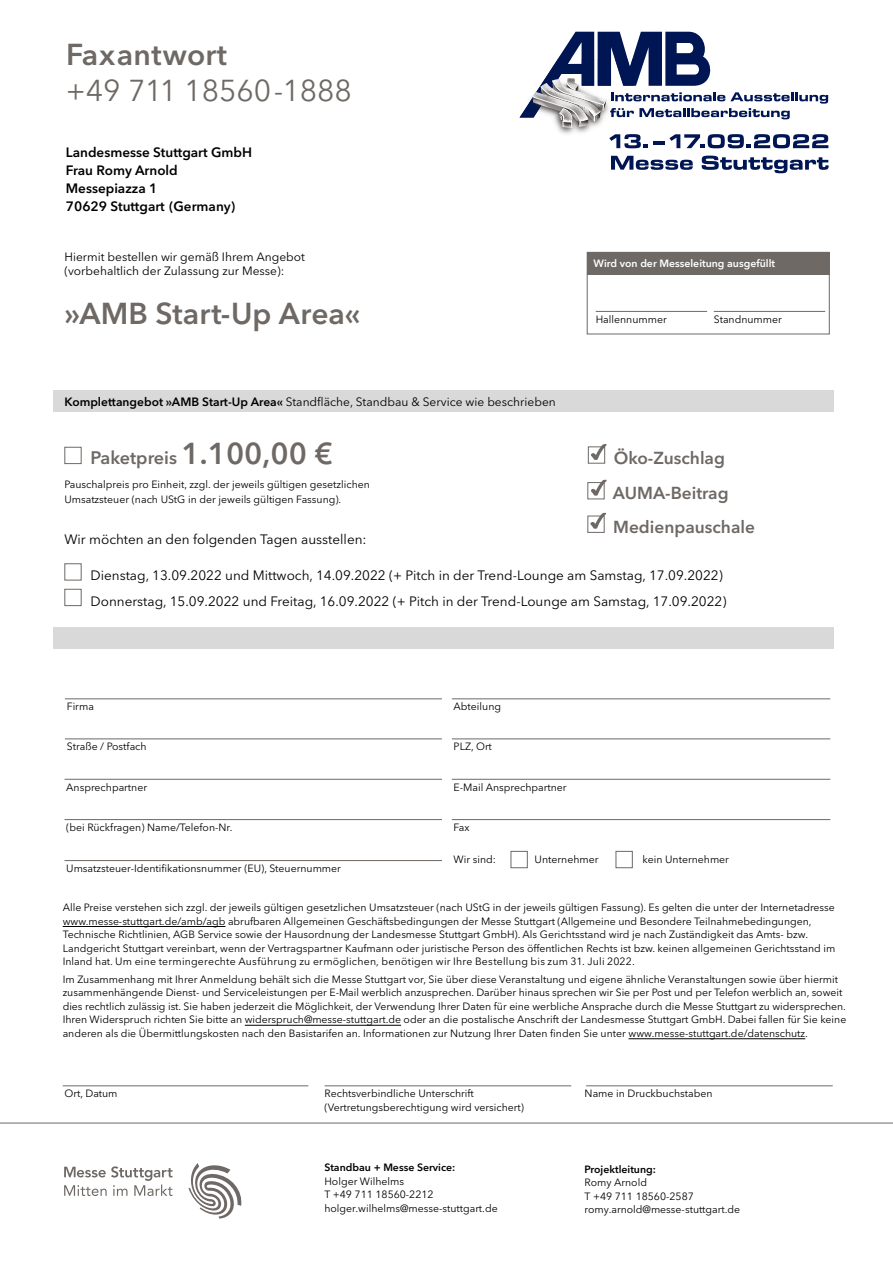
<style>
.page{position:relative;width:893px;height:1263px;background:#fff}
.page>*{position:absolute;margin:0;border:0;box-sizing:border-box;transform-origin:0 0}
.t1{font:600 30px "Avenir Next LT Pro";letter-spacing:.005em;color:#6e6965}
.t2{font:30px "Avenir Next LT Pro";color:#6e6965}
.t3{font:600 18px "Avenir Next LT Pro";color:#6e6965}
.t4{font:600 17.25px "Avenir Next LT Pro";color:#6e6965}
.t5{font:13.5px/25.5px "Avenir Next LT Pro";color:#000}
.t6{font:600 13.5px/18px "Avenir Next LT Pro";color:#000}
.t7{font:12px/14.2px "Avenir Next LT Pro";color:#000}
.t8{font:10.5px/13.5px "Avenir Next LT Pro";color:#000}
.t9{font:600 10.5px "Avenir Next LT Pro";color:#000}
.t10{font:600 10.5px "Avenir Next LT Pro";color:#fff}
.s1{font-weight:600}
.s2{font-size:30px}
</style>
<div class="page">
<div style="left:53px;top:390px;width:780px;height:22px;background:#dad9d9"></div>
<div style="left:587px;top:252px;width:243px;height:82px;background:#fff;border:1px solid #6e6965"></div>
<div style="left:587px;top:252px;width:243px;height:23px;background:#6e6965"></div>
<hr style="left:596px;top:311px;width:111px;height:1px;background:#6e6965">
<hr style="left:714px;top:311px;width:111px;height:1px;background:#6e6965">
<hr style="left:0;top:1123px;width:893px;height:1px;background:#6e6965">
<svg style="left:188px;top:1163px;width:53px;height:55px"></svg>
<svg style="left:64px;top:1166px;width:109px;height:30px"></svg>
<img style="left:557px;top:128px;width:77px;height:28px">
<svg style="left:519px;top:32px;width:309px;height:96px"></svg>
<svg style="left:609px;top:134px;width:38px;height:14px"></svg>
<svg style="left:653px;top:134px;width:175px;height:14px"></svg>
<svg style="left:611px;top:156px;width:82px;height:14px"></svg>
<svg style="left:702px;top:156px;width:127px;height:17px"></svg>
<div style="left:53px;top:627px;width:780px;height:22px;background:#dad9d9"></div>
<hr style="left:63px;top:1085px;width:245px;height:1px;background:#6e6965">
<hr style="left:325px;top:1085px;width:246px;height:1px;background:#6e6965">
<hr style="left:452px;top:698px;width:378px;height:1px;background:#6e6965">
<hr style="left:65px;top:698px;width:377px;height:1px;background:#6e6965">
<div style="left:511px;top:851px;width:17px;height:17px;border:1px solid #6e6965"></div>
<div style="left:616px;top:851px;width:17px;height:17px;border:1px solid #6e6965"></div>
<hr style="left:65px;top:860px;width:377px;height:1px;background:#6e6965">
<hr style="left:452px;top:738px;width:378px;height:1px;background:#6e6965">
<hr style="left:452px;top:779px;width:378px;height:1px;background:#6e6965">
<hr style="left:452px;top:819px;width:378px;height:1px;background:#6e6965">
<hr style="left:65px;top:819px;width:377px;height:1px;background:#6e6965">
<hr style="left:65px;top:779px;width:377px;height:1px;background:#6e6965">
<hr style="left:65px;top:738px;width:377px;height:1px;background:#6e6965">
<hr style="left:586px;top:1085px;width:247px;height:1px;background:#6e6965">
<hr style="left:63px;top:926px;width:162px;height:1px;background:#000">
<hr style="left:245px;top:1025px;width:156px;height:1px;background:#000">
<hr style="left:629px;top:1038px;width:176px;height:1px;background:#000">
<div style="left:64px;top:447px;width:18px;height:17px;border:1px solid #6e6965"></div>
<div style="left:587px;top:482px;width:18px;height:17px;border:1px solid #6e6965"></div>
<div style="left:588px;top:446px;width:17px;height:18px;border:1px solid #6e6965"></div>
<div style="left:587px;top:516px;width:18px;height:17px;border:1px solid #6e6965"></div>
<svg style="left:591px;top:480px;width:16px;height:16px"></svg>
<svg style="left:591px;top:444px;width:16px;height:16px"></svg>
<svg style="left:590px;top:513px;width:16px;height:16px"></svg>
<div style="left:64px;top:563px;width:18px;height:17px;border:1px solid #6e6965"></div>
<div style="left:64px;top:589px;width:18px;height:17px;border:1px solid #6e6965"></div>
<h1 class="t1" style="left:66px;top:37px;width:162px">Faxantwort</h1>
<h1 class="t2" style="left:66px;top:73px;width:288px">+49 711 18560-1888</h1>
<p class="t6" style="left:66px;top:143px;width:188px">Landesmesse Stuttgart GmbH<br>Frau Romy Arnold<br>Messepiazza 1<br>70629 Stuttgart (Germany)</p>
<p class="t7" style="left:64px;top:250px;width:242px">Hiermit bestellen wir gemäß Ihrem Angebot (vorbehaltlich der Zulassung zur Messe):</p>
<h1 class="t1" style="left:64px;top:295px;width:297px">»AMB Start-Up Area«</h1>
<p class="t7" style="left:64px;top:394px;width:493px"><span class="s1">Komplettangebot »AMB Start-Up Area«</span> Standfläche, Standbau &amp; Service wie beschrieben</p>
<p class="t10" style="left:593px;top:257px;width:183px">Wird von der Messeleitung ausgefüllt</p>
<p class="t8" style="left:596px;top:312px;width:73px">Hallennummer</p>
<p class="t8" style="left:714px;top:312px;width:70px">Standnummer</p>
<h2 class="t3" style="left:91px;top:447px;width:244px">Paketpreis <span class="s2">1.100,00 €</span></h2>
<p class="t8" style="left:64px;top:477px;width:307px;line-height:15px">Pauschalpreis pro Einheit, zzgl. der jeweils gültigen gesetzlichen<br>Umsatzsteuer (nach UStG in der jeweils gültigen Fassung).</p>
<h3 class="t4" style="left:613px;top:483px;width:117px">AUMA-Beitrag</h3>
<h3 class="t4" style="left:614px;top:447px;width:113px">Öko-Zuschlag</h3>
<h3 class="t4" style="left:613px;top:516px;width:143px">Medienpauschale</h3>
<p class="t5" style="left:64px;top:527px;width:304px">Wir möchten an den folgenden Tagen ausstellen:</p>
<p class="t5" style="left:91px;top:563px;width:637px">Dienstag, 13.09.2022 und Mittwoch, 14.09.2022 (+ Pitch in der Trend-Lounge am Samstag, 17.09.2022)<br>Donnerstag, 15.09.2022 und Freitag, 16.09.2022 (+ Pitch in der Trend-Lounge am Samstag, 17.09.2022)</p>
<p class="t8" style="left:67px;top:700px;width:28px">Firma</p>
<p class="t8" style="left:67px;top:740px;width:81px">Straße / Postfach</p>
<p class="t8" style="left:66px;top:780px;width:82px">Ansprechpartner</p>
<p class="t8" style="left:454px;top:700px;width:49px">Abteilung</p>
<p class="t8" style="left:454px;top:740px;width:40px">PLZ, Ort</p>
<p class="t8" style="left:454px;top:780px;width:115px">E-Mail Ansprechpartner</p>
<p class="t8" style="left:66px;top:820px;width:168px">(bei Rückfragen) Name/Telefon-Nr.</p>
<p class="t8" style="left:454px;top:820px;width:18px">Fax</p>
<p class="t8" style="left:66px;top:861px;width:276px">Umsatzsteuer-Identifikationsnummer (EU), Steuernummer</p>
<p class="t8" style="left:454px;top:852px;width:44px">Wir sind:</p>
<p class="t8" style="left:535px;top:852px;width:65px">Unternehmer</p>
<p class="t8" style="left:643px;top:852px;width:88px">kein Unternehmer</p>
<p class="t8" style="left:63px;top:901px;width:774px">Alle Preise verstehen sich zzgl. der jeweils gültigen gesetzlichen Umsatzsteuer (nach UStG in der jeweils gültigen Fassung). Es gelten die unter der Internetadresse www.messe-stuttgart.de/amb/agb abrufbaren Allgemeinen Geschäftsbedingungen der Messe Stuttgart (Allgemeine und Besondere Teilnahmebedingungen, Technische Richtlinien, AGB Service sowie der Hausordnung der Landesmesse Stuttgart GmbH). Als Gerichtsstand wird je nach Zuständigkeit das Amts- bzw.<br>Landgericht Stuttgart vereinbart, wenn der Vertragspartner Kaufmann oder juristische Person des öffentlichen Rechts ist bzw. keinen allgemeinen Gerichtsstand im Inland hat. Um eine termingerechte Ausführung zu ermöglichen, benötigen wir Ihre Bestellung bis zum 31. Juli 2022.</p>
<p class="t8" style="left:63px;top:972px;width:785px">Im Zusammenhang mit Ihrer Anmeldung behält sich die Messe Stuttgart vor, Sie über diese Veranstaltung und eigene ähnliche Veranstaltungen sowie über hiermit zusammenhängende Dienst- und Serviceleistungen per E-Mail werblich anzusprechen. Darüber hinaus sprechen wir Sie per Post und per Telefon werblich an, soweit dies rechtlich zulässig ist. Sie haben jederzeit die Möglichkeit, der Verwendung Ihrer Daten für eine werbliche Ansprache durch die Messe Stuttgart zu widersprechen.<br>Ihren Widerspruch richten Sie bitte an widerspruch@messe-stuttgart.de oder an die postalische Anschrift der Landesmesse Stuttgart GmbH. Dabei fallen für Sie keine anderen als die Übermittlungskosten nach den Basistarifen an. Informationen zur Nutzung Ihrer Daten finden Sie unter www.messe-stuttgart.de/datenschutz.</p>
<p class="t8" style="left:64px;top:1087px;width:55px">Ort, Datum</p>
<p class="t8" style="left:325px;top:1087px;width:201px">Rechtsverbindliche Unterschrift (Vertretungsberechtigung wird versichert)</p>
<p class="t8" style="left:585px;top:1087px;width:129px">Name in Druckbuchstaben</p>
<p class="t9" style="left:324px;top:1161px;width:132px">Standbau + Messe Service:</p>
<p class="t8" style="left:324px;top:1174px;width:175px">Holger Wilhelms<br>T +49 711 18560-2212 holger.wilhelms@messe-stuttgart.de</p>
<p class="t9" style="left:585px;top:1162px;width:73px">Projektleitung:</p>
<p class="t8" style="left:585px;top:1175px;width:157px">Romy Arnold<br>T +49 711 18560-2587 romy.arnold@messe-stuttgart.de</p>
</div>
